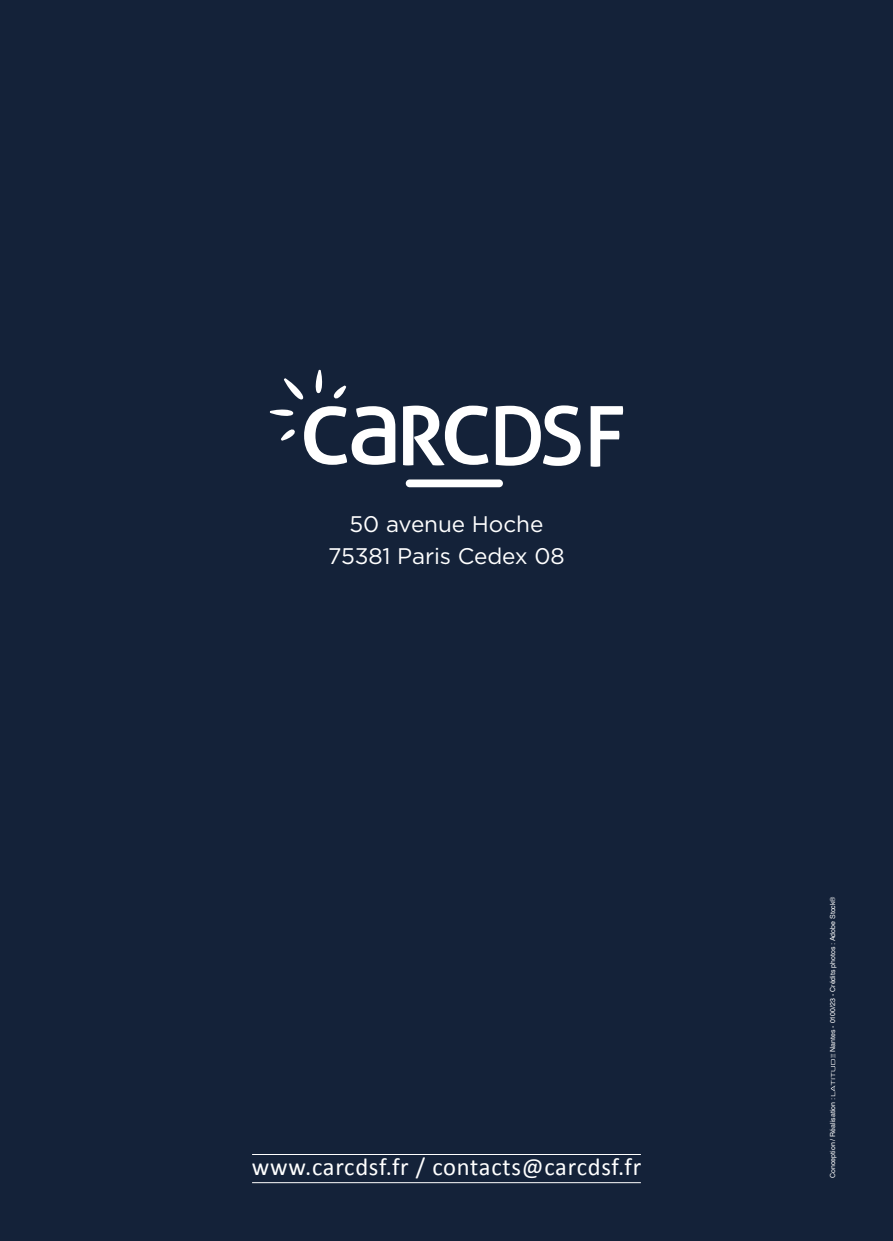
<style>
.page{position:relative;width:893px;height:1241px;background:#fff}
.page>*{position:absolute;margin:0;border:0;box-sizing:border-box;transform-origin:0 0}
.t1{font:24.5px "Calibri";letter-spacing:.03em;color:#fff}
.t2{font:22.57px/32.2px "Gotham";letter-spacing:-.005em;color:#fff;text-align:center}
.t3{font:7px "Helvetica";color:#fff}
</style>
<div class="page">
<div style="left:0;top:0;width:893px;height:1240px;background:#142239"></div>
<svg style="left:496px;top:405px;width:85px;height:61px"></svg>
<svg style="left:591px;top:406px;width:32px;height:60px"></svg>
<svg style="left:403px;top:405px;width:85px;height:60px"></svg>
<svg style="left:270px;top:370px;width:125px;height:94px"></svg>
<div style="left:406px;top:479px;width:97px;height:8px;background:#fff;border-radius:4px"></div>
<hr style="left:252px;top:1153px;width:389px;height:1px;background:#fff">
<hr style="left:252px;top:1181px;width:389px;height:1px;background:#fff">
<svg style="left:831px;top:1053px;width:4px;height:42px"></svg>
<h2 class="t2" style="left:328px;top:507px;width:238px">50 avenue Hoche<br>75381 Paris Cedex 08</h2>
<h1 class="t1" style="left:252px;top:1150px;width:391px">www.carcdsf.fr / contacts@carcdsf.fr</h1>
<p class="t3" style="left:827px;top:1051px;width:157px;rotate:-90deg">Nantes - 0100/23 - Crédits photos : Adobe Stock®</p>
<p class="t3" style="left:827px;top:1177px;width:81px;rotate:-90deg">Conception / Réalisation :</p>
</div>
